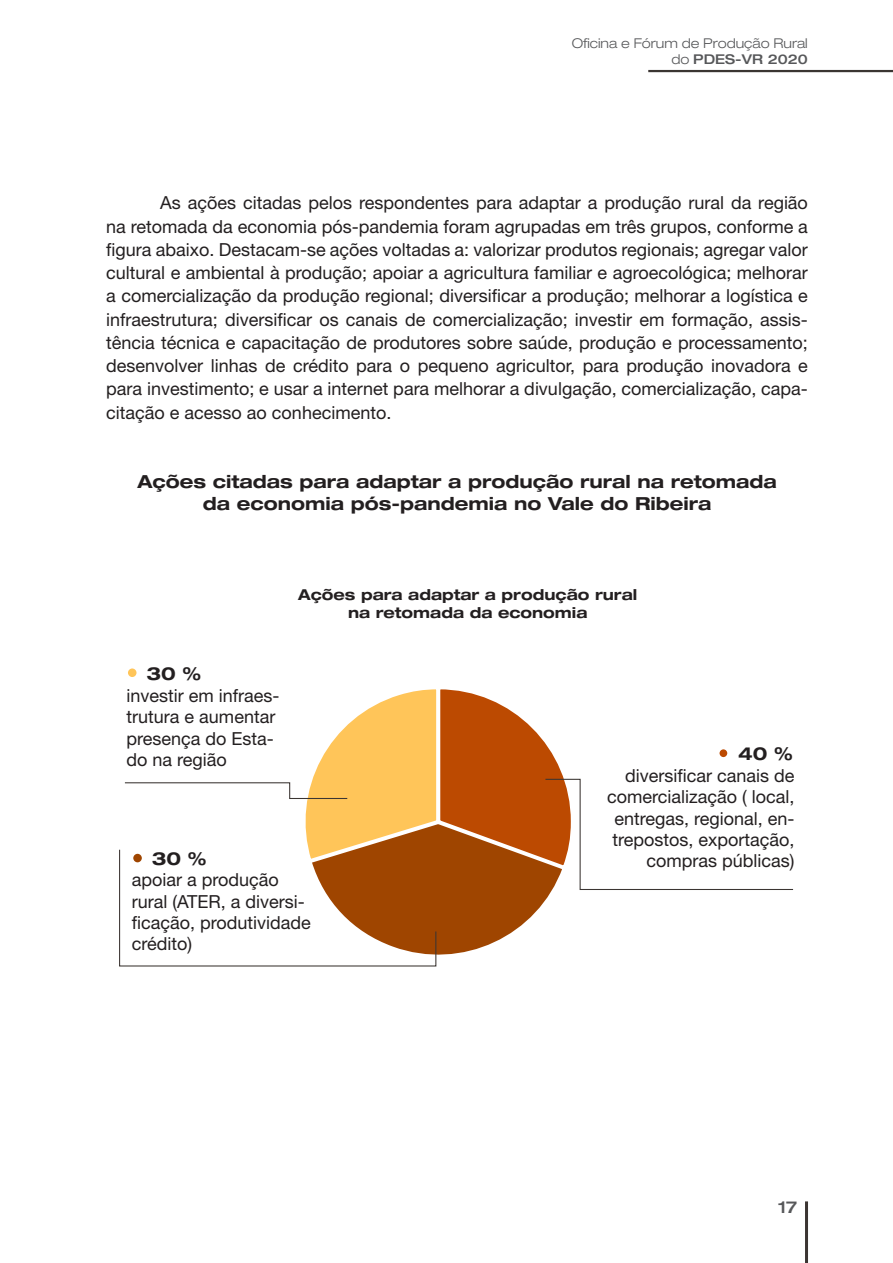
<style>
.page{position:relative;width:893px;height:1263px;background:#fff}
.page>*{position:absolute;margin:0;border:0;box-sizing:border-box;transform-origin:0 0}
.Texto_corrido{font:18px/21.3px "Helvetica Neue LT Std";color:#231f20}
.subtitulo_pagina_bol{font:700 expanded 18px "Helvetica Neue LT Std";color:#231f20}
.Texto_corrido-2{font:700 expanded 18px "Helvetica Neue LT Std";color:#231f20}
.t1{font:500 expanded 16.5px "Helvetica Neue LT Std";color:#57585a}
.subtitulo_pagina_bol-2{font:700 expanded 15px/18px "Helvetica Neue LT Std";color:#231f20;text-align:center}
.t2{font:300 expanded 13.5px/16.2px "Helvetica Neue LT Std";color:#57585a;text-align:right}
.s1{font-weight:500}
</style>
<div class="page">
<hr style="left:805px;top:1201px;width:3px;height:62px;background:#3b3532">
<hr style="left:648px;top:70px;width:245px;height:2px;background:#3b3532">
<div style="left:127px;top:667px;width:11px;height:11px;background:#ffc559;border-radius:50%"></div>
<div style="left:125px;top:666px;width:14px;height:14px;border:3px solid #fff;border-radius:50%"></div>
<svg style="left:119px;top:689px;width:675px;height:278px"></svg>
<p class="t2" style="left:572px;top:35px;width:238px">Oficina e Fórum de Produção Rural do <span class="s1">PDES-VR 2020</span></p>
<p class="Texto_corrido" style="left:106px;top:191px;width:703px;line-height:23.2px;text-align:justify;text-indent:54px">As ações citadas pelos respondentes para adaptar a produção rural da região na retomada da economia pós-pandemia foram agrupadas em três grupos, conforme a figura abaixo. Destacam-se ações voltadas a: valorizar produtos regionais; agregar valor cultural e ambiental à produção; apoiar a agricultura familiar e agroecológica; melhorar a comercialização da produção regional; diversificar a produção; melhorar a logística e infraestrutura; diversificar os canais de comercialização; investir em formação, assis&shy;tência técnica e capacitação de produtores sobre saúde, produção e processamento; desenvolver linhas de crédito para o pequeno agricultor, para produção inovadora e para investimento; e usar a internet para melhorar a divulgação, comercialização, capa&shy;citação e acesso ao conhecimento.</p>
<p class="subtitulo_pagina_bol" style="left:137px;top:470px;width:641px">Ações citadas para adaptar a produção rural na retomada</p>
<p class="subtitulo_pagina_bol" style="left:203px;top:492px;width:510px">da economia pós-pandemia no Vale do Ribeira</p>
<p class="subtitulo_pagina_bol-2" style="left:298px;top:585px;width:340px">Ações para adaptar a produção rural na retomada da economia</p>
<p class="Texto_corrido-2" style="left:147px;top:662px;width:56px">30 %</p>
<p class="Texto_corrido" style="left:127px;top:685px;width:155px">investir em infraes&shy;trutura e aumentar presença do Esta&shy;do na região</p>
<p class="Texto_corrido-2" style="left:152px;top:847px;width:56px">30 %</p>
<p class="Texto_corrido-2" style="left:738px;top:743px;width:56px">40 %</p>
<p class="Texto_corrido" style="left:607px;top:765px;width:189px;text-align:right">diversificar canais de comercialização ( local, entregas, regional, en&shy;trepostos, exportação, compras públicas)</p>
<p class="Texto_corrido" style="left:132px;top:869px;width:181px">apoiar a produção rural (ATER, a diversi&shy;ficação, produtividade crédito)</p>
<p class="t1" style="left:778px;top:1197px;width:21px">17</p>
</div>
